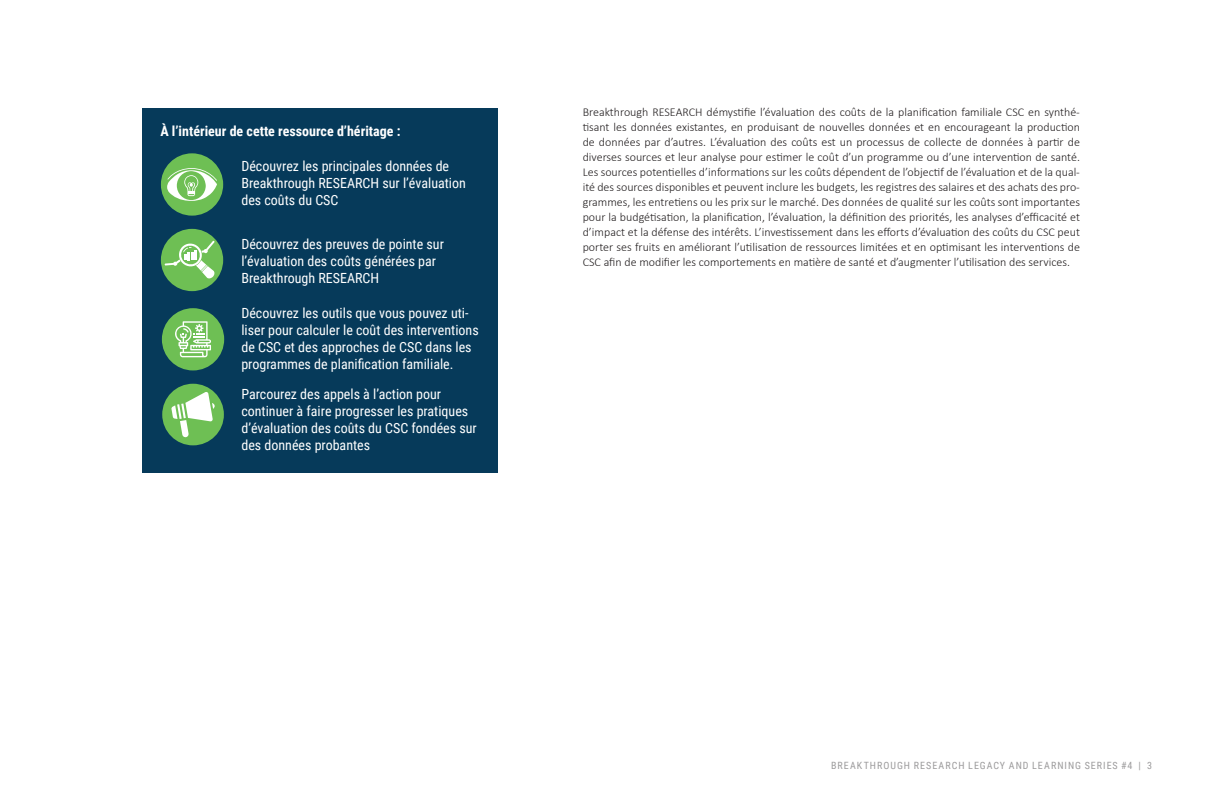
<style>
.page{position:relative;width:1224px;height:792px;background:#fff}
.page>*{position:absolute;margin:0;border:0;box-sizing:border-box;transform-origin:0 0}
.Box_Bullets{font:14px/17px "Roboto Condensed";color:#fff}
.Box_Title{font:700 14px "Roboto Condensed";color:#fff}
.t1{font:300 12px/15px "Calibri";color:#231f20;text-align:justify}
.t2{font:10px "Roboto Condensed";letter-spacing:.1em;color:#9c9b9c}
</style>
<div class="page">
<div style="left:142px;top:108px;width:356px;height:364px;background:#063a5a"></div>
<div style="left:162px;top:308px;width:62px;height:62px;background:#6ebf54;border-radius:50%"></div>
<svg style="left:175px;top:321px;width:36px;height:36px"></svg>
<div style="left:161px;top:229px;width:62px;height:62px;background:#6ebf54;border-radius:50%"></div>
<svg style="left:164px;top:241px;width:51px;height:38px"></svg>
<div style="left:161px;top:153px;width:62px;height:63px;background:#6ebf54;border-radius:50%"></div>
<svg style="left:167px;top:168px;width:50px;height:33px"></svg>
<div style="left:162px;top:384px;width:62px;height:61px;background:#6ebf54;border-radius:50%"></div>
<svg style="left:171px;top:392px;width:44px;height:45px"></svg>
<p class="Box_Title" style="left:160px;top:121px;width:242px">À l’intérieur de cette ressource d’héritage :</p>
<p class="Box_Bullets" style="left:241px;top:157px;width:226px">Découvrez les principales données de<br>Breakthrough RESEARCH sur l’évaluation des coûts du CSC</p>
<p class="Box_Bullets" style="left:241px;top:235px;width:204px">Découvrez des preuves de pointe sur l’évaluation des coûts générées par<br>Breakthrough RESEARCH</p>
<p class="Box_Bullets" style="left:241px;top:304px;width:239px">Découvrez les outils que vous pouvez uti&shy;liser pour calculer le coût des interventions de CSC et des approches de CSC dans les programmes de planification familiale.</p>
<p class="Box_Bullets" style="left:241px;top:385px;width:237px">Parcourez des appels à l’action pour continuer à faire progresser les pratiques d’évaluation des coûts du CSC fondées sur des données probantes</p>
<p class="t1" style="left:583px;top:104px;width:499px">Breakthrough RESEARCH démystifie l’évaluation des coûts de la planification familiale CSC en synthé&shy;tisant les données existantes, en produisant de nouvelles données et en encourageant la production de données par d’autres. L’évaluation des coûts est un processus de collecte de données à partir de diverses sources et leur analyse pour estimer le coût d’un programme ou d’une intervention de santé.<br>Les sources potentielles d’informations sur les coûts dépendent de l’objectif de l’évaluation et de la qual&shy;ité des sources disponibles et peuvent inclure les budgets, les registres des salaires et des achats des pro&shy;grammes, les entretiens ou les prix sur le marché. Des données de qualité sur les coûts sont importantes pour la budgétisation, la planification, l’évaluation, la définition des priorités, les analyses d’efficacité et d’impact et la défense des intérêts. L’investissement dans les efforts d’évaluation des coûts du CSC peut porter ses fruits en améliorant l’utilisation de ressources limitées et en optimisant les interventions de CSC afin de modifier les comportements en matière de santé et d’augmenter l’utilisation des services.</p>
<p class="t2" style="left:831px;top:758px;width:322px">BREAKTHROUGH RESEARCH LEGACY AND LEARNING SERIES #4 | 3</p>
</div>
